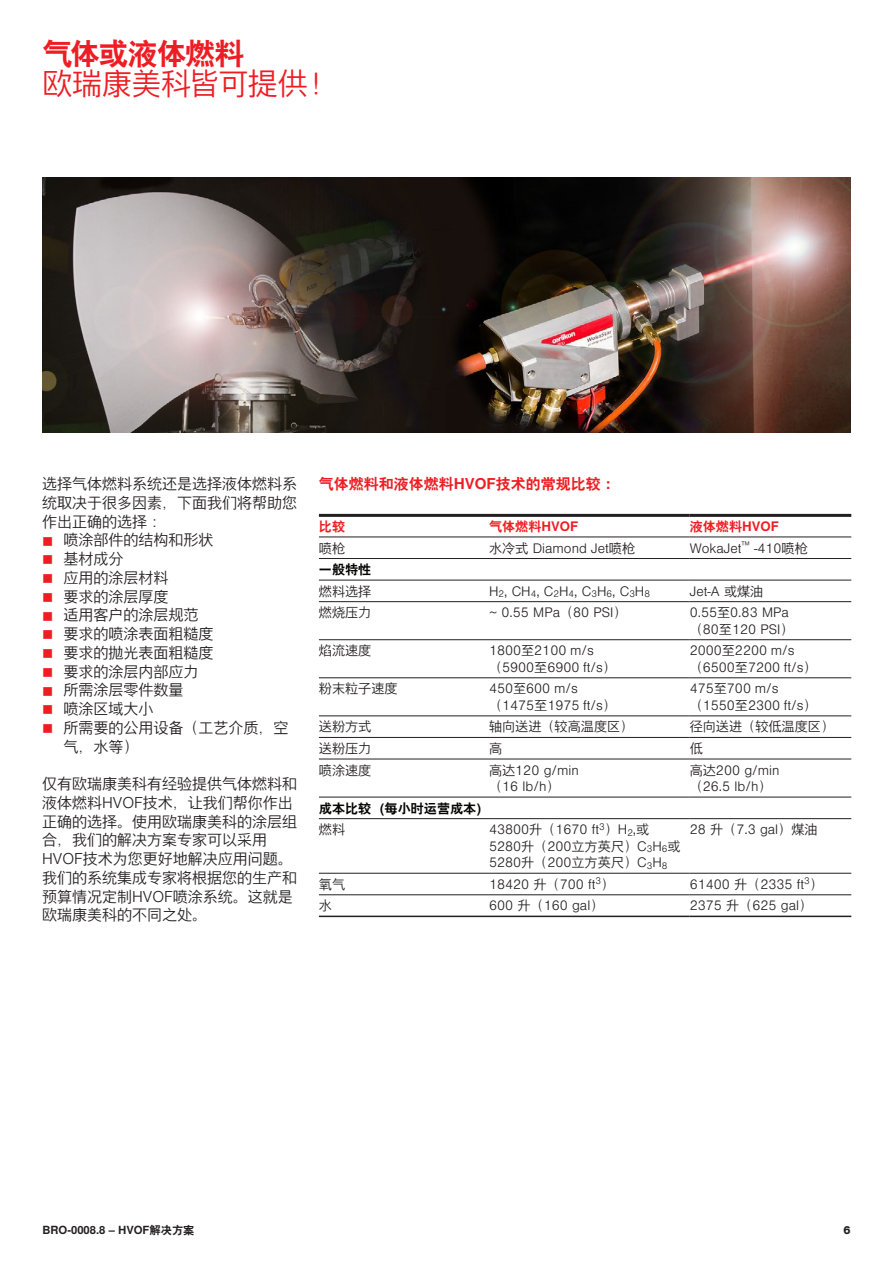
<style>
.page{position:relative;width:893px;height:1263px;background:#fff}
.page>*{position:absolute;margin:0;border:0;box-sizing:border-box;transform-origin:0 0}
.t1{font:300 30px "Nimbus Sans Global";letter-spacing:-.015em;color:#ee1d23}
.t2{font:700 30px "Nimbus Sans Global";letter-spacing:-.04em;color:#ee1d23}
.t3{font:300 15px/18.8px "Nimbus Sans Global";color:#231f20}
.t4{font:700 15px "Nimbus Sans Global";color:#ee1d23}
.t5{font:300 13.2px/16.5px "Nimbus Sans Global";color:#231f20}
.t6{font:700 13.2px "Nimbus Sans Global";color:#ee1d23}
.t7{font:700 13.2px "Nimbus Sans Global";color:#040503}
.t8{font:700 11.25px "Nimbus Sans Global";color:#231f20}
.t9{font:800 11.25px "Helvetica Neue LT Com";color:#231f20}
.s1{color:#ee1d23}
</style>
<div class="page">
<img style="left:42px;top:178px;width:808px;height:255px">
<hr style="left:319px;top:558px;width:170px;height:1px;background:#231f20">
<hr style="left:489px;top:558px;width:201px;height:1px;background:#231f20">
<hr style="left:690px;top:558px;width:161px;height:1px;background:#231f20">
<hr style="left:319px;top:580px;width:170px;height:1px;background:#231f20">
<hr style="left:489px;top:580px;width:201px;height:1px;background:#231f20">
<hr style="left:690px;top:580px;width:161px;height:1px;background:#231f20">
<hr style="left:319px;top:601px;width:170px;height:1px;background:#231f20">
<hr style="left:489px;top:601px;width:201px;height:1px;background:#231f20">
<hr style="left:690px;top:601px;width:161px;height:1px;background:#231f20">
<hr style="left:319px;top:639px;width:170px;height:1px;background:#231f20">
<hr style="left:489px;top:639px;width:201px;height:1px;background:#231f20">
<hr style="left:690px;top:639px;width:161px;height:1px;background:#231f20">
<hr style="left:319px;top:677px;width:170px;height:1px;background:#231f20">
<hr style="left:489px;top:677px;width:201px;height:1px;background:#231f20">
<hr style="left:690px;top:677px;width:161px;height:1px;background:#231f20">
<hr style="left:319px;top:716px;width:170px;height:1px;background:#231f20">
<hr style="left:489px;top:716px;width:201px;height:1px;background:#231f20">
<hr style="left:690px;top:716px;width:161px;height:1px;background:#231f20">
<hr style="left:319px;top:737px;width:170px;height:1px;background:#231f20">
<hr style="left:489px;top:737px;width:201px;height:1px;background:#231f20">
<hr style="left:690px;top:737px;width:161px;height:1px;background:#231f20">
<hr style="left:319px;top:759px;width:170px;height:1px;background:#231f20">
<hr style="left:489px;top:759px;width:201px;height:1px;background:#231f20">
<hr style="left:690px;top:759px;width:161px;height:1px;background:#231f20">
<hr style="left:319px;top:797px;width:170px;height:1px;background:#231f20">
<hr style="left:489px;top:797px;width:201px;height:1px;background:#231f20">
<hr style="left:690px;top:797px;width:161px;height:1px;background:#231f20">
<hr style="left:319px;top:818px;width:170px;height:1px;background:#231f20">
<hr style="left:489px;top:818px;width:201px;height:1px;background:#231f20">
<hr style="left:690px;top:818px;width:161px;height:1px;background:#231f20">
<hr style="left:319px;top:873px;width:170px;height:1px;background:#231f20">
<hr style="left:489px;top:873px;width:201px;height:1px;background:#231f20">
<hr style="left:690px;top:873px;width:161px;height:1px;background:#231f20">
<hr style="left:319px;top:894px;width:170px;height:1px;background:#231f20">
<hr style="left:489px;top:894px;width:201px;height:1px;background:#231f20">
<hr style="left:690px;top:894px;width:161px;height:1px;background:#231f20">
<hr style="left:319px;top:514px;width:170px;height:3px;background:#231f20">
<hr style="left:489px;top:514px;width:201px;height:3px;background:#231f20">
<hr style="left:690px;top:514px;width:161px;height:3px;background:#231f20">
<hr style="left:319px;top:537px;width:170px;height:1px;background:#231f20">
<hr style="left:489px;top:537px;width:201px;height:1px;background:#231f20">
<hr style="left:690px;top:537px;width:161px;height:1px;background:#231f20">
<hr style="left:319px;top:916px;width:170px;height:1px;background:#231f20">
<hr style="left:489px;top:916px;width:201px;height:1px;background:#231f20">
<hr style="left:690px;top:916px;width:161px;height:1px;background:#231f20">
<h1 class="t2" style="left:43px;top:36px;width:204px">气体或液体燃料</h1>
<h1 class="t1" style="left:43px;top:66px;width:290px">欧瑞康美科皆可提供！</h1>
<p class="t3" style="left:42px;top:475px;width:256px;text-align:justify">选择气体燃料系统还是选择液体燃料系统取决于很多因素，下面我们将帮助您作出正确的选择：</p>
<p class="t3" style="left:42px;top:531px;width:173px"><span class="s1">■</span> 喷涂部件的结构和形状</p>
<p class="t3" style="left:42px;top:550px;width:83px"><span class="s1">■</span> 基材成分</p>
<p class="t3" style="left:42px;top:568px;width:128px"><span class="s1">■</span> 应用的涂层材料</p>
<p class="t3" style="left:42px;top:587px;width:128px"><span class="s1">■</span> 要求的涂层厚度</p>
<p class="t3" style="left:42px;top:606px;width:158px"><span class="s1">■</span> 适用客户的涂层规范</p>
<p class="t3" style="left:42px;top:625px;width:173px"><span class="s1">■</span> 要求的喷涂表面粗糙度</p>
<p class="t3" style="left:42px;top:643px;width:173px"><span class="s1">■</span> 要求的抛光表面粗糙度</p>
<p class="t3" style="left:42px;top:662px;width:158px"><span class="s1">■</span> 要求的涂层内部应力</p>
<p class="t3" style="left:42px;top:681px;width:143px"><span class="s1">■</span> 所需涂层零件数量</p>
<p class="t3" style="left:42px;top:700px;width:113px"><span class="s1">■</span> 喷涂区域大小</p>
<p class="t3" style="left:63px;top:718px;width:226px;text-indent:-21px"><span class="s1">■</span> 所需要的公用设备（工艺介质，空气，水等）</p>
<p class="t3" style="left:42px;top:775px;width:257px">仅有欧瑞康美科有经验提供气体燃料和液体燃料HVOF技术，让我们帮你作出正确的选择。使用欧瑞康美科的涂层组合，我们的解决方案专家可以采用<br>HVOF技术为您更好地解决应用问题。我们的系统集成专家将根据您的生产和预算情况定制HVOF喷涂系统。这就是欧瑞康美科的不同之处。</p>
<p class="t4" style="left:319px;top:475px;width:298px">气体燃料和液体燃料HVOF技术的常规比较：</p>
<p class="t6" style="left:319px;top:519px;width:28px">比较</p>
<p class="t6" style="left:489px;top:519px;width:91px">气体燃料HVOF</p>
<p class="t6" style="left:690px;top:519px;width:91px">液体燃料HVOF</p>
<p class="t5" style="left:319px;top:540px;width:28px">喷枪</p>
<p class="t5" style="left:489px;top:540px;width:148px">水冷式 Diamond Jet喷枪</p>
<p class="t5" style="left:690px;top:540px;width:120px">WokaJet<sup>™</sup> -410喷枪</p>
<p class="t7" style="left:319px;top:562px;width:54px">一般特性</p>
<p class="t5" style="left:319px;top:583px;width:54px">燃料选择</p>
<p class="t5" style="left:489px;top:583px;width:163px">H<sub>2</sub>, CH<sub>4</sub>, C<sub>2</sub>H<sub>4</sub>, C<sub>3</sub>H<sub>6</sub>, C<sub>3</sub>H<sub>8</sub></p>
<p class="t5" style="left:690px;top:583px;width:75px">Jet-A 或煤油</p>
<p class="t5" style="left:319px;top:604px;width:54px">燃烧压力</p>
<p class="t5" style="left:489px;top:604px;width:139px">~ 0.55 MPa（80 PSI）</p>
<p class="t5" style="left:690px;top:604px;width:105px">0.55至0.83 MPa（80至120 PSI）</p>
<p class="t5" style="left:319px;top:642px;width:54px">焰流速度</p>
<p class="t5" style="left:489px;top:642px;width:128px">1800至2100 m/s（5900至6900 ft/s）</p>
<p class="t5" style="left:690px;top:642px;width:128px">2000至2200 m/s（6500至7200 ft/s）</p>
<p class="t5" style="left:319px;top:680px;width:80px">粉末粒子速度</p>
<p class="t5" style="left:489px;top:680px;width:128px">450至600 m/s（1475至1975 ft/s）</p>
<p class="t5" style="left:690px;top:680px;width:128px">475至700 m/s（1550至2300 ft/s）</p>
<p class="t5" style="left:319px;top:719px;width:54px">送粉方式</p>
<p class="t5" style="left:489px;top:719px;width:146px">轴向送进（较高温度区）</p>
<p class="t5" style="left:690px;top:719px;width:146px">径向送进（较低温度区）</p>
<p class="t5" style="left:319px;top:740px;width:54px">送粉压力</p>
<p class="t5" style="left:489px;top:740px;width:15px">高</p>
<p class="t5" style="left:690px;top:740px;width:15px">低</p>
<p class="t5" style="left:319px;top:762px;width:54px">喷涂速度</p>
<p class="t5" style="left:489px;top:762px;width:91px">高达120 g/min（16 lb/h）</p>
<p class="t5" style="left:690px;top:762px;width:91px">高达200 g/min（26.5 lb/h）</p>
<p class="t7" style="left:319px;top:800px;width:172px">成本比较（每小时运营成本）</p>
<p class="t5" style="left:319px;top:821px;width:28px">燃料</p>
<p class="t5" style="left:489px;top:821px;width:193px">43800升（1670 ft<sup>3</sup>）H<sub>2</sub>,或<br>5280升（200立方英尺）C<sub>3</sub>H<sub>6</sub>或<br>5280升（200立方英尺）C<sub>3</sub>H<sub>8</sub></p>
<p class="t5" style="left:690px;top:821px;width:129px">28 升（7.3 gal）煤油</p>
<p class="t5" style="left:319px;top:876px;width:28px">氧气</p>
<p class="t5" style="left:489px;top:876px;width:127px">18420 升（700 ft<sup>3</sup>）</p>
<p class="t5" style="left:690px;top:876px;width:135px">61400 升（2335 ft<sup>3</sup>）</p>
<p class="t5" style="left:319px;top:897px;width:15px">水</p>
<p class="t5" style="left:489px;top:897px;width:116px">600 升（160 gal）</p>
<p class="t5" style="left:690px;top:897px;width:124px">2375 升（625 gal）</p>
<p class="t8" style="left:43px;top:1223px;width:154px">BRO-0008.8 – HVOF解决方案</p>
<p class="t9" style="left:843px;top:1223px;width:9px">6</p>
</div>
